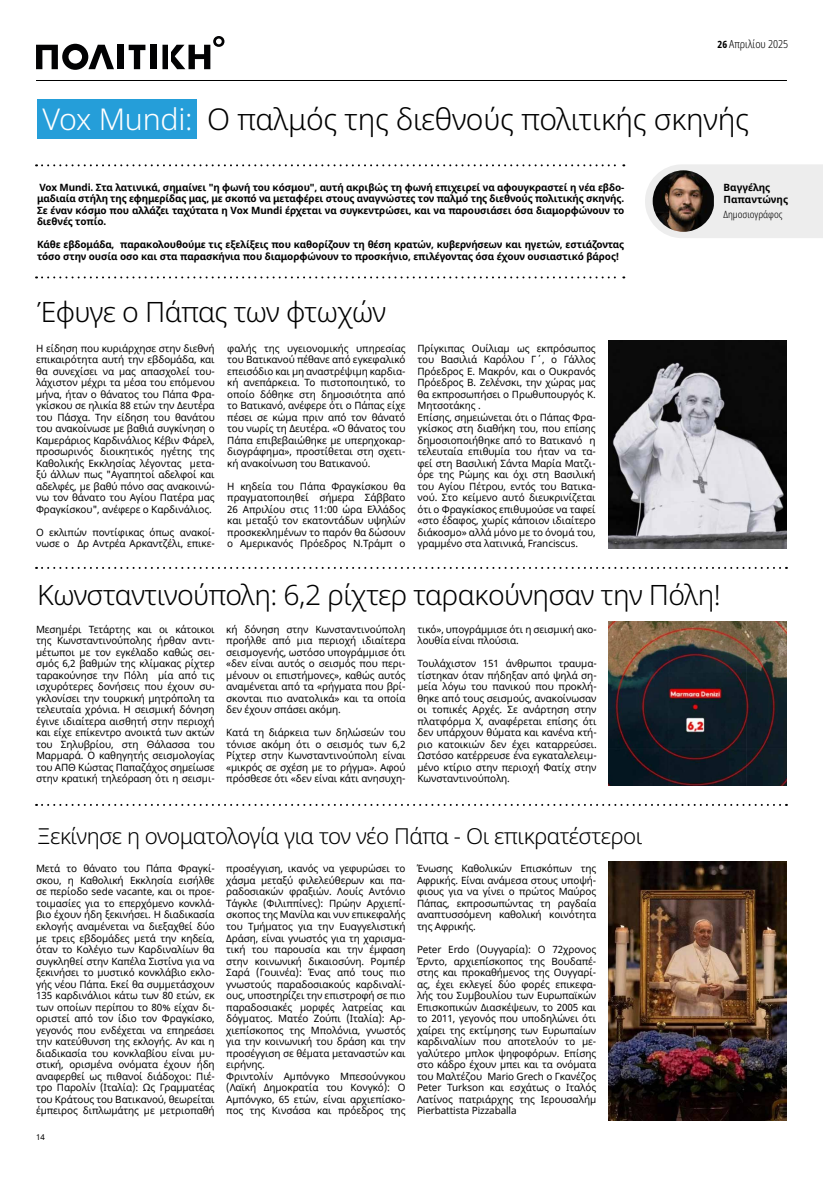
<style>
.page{position:relative;width:823px;height:1191px;background:#fff}
.page>*{position:absolute;margin:0;border:0;box-sizing:border-box;transform-origin:0 0}
.t1{font:300 30px "Noto Sans";letter-spacing:-.01em;color:#000}
.t2{font:300 28px "Noto Sans";letter-spacing:-.025em;color:#000}
.t3{font:300 22px "Noto Sans";letter-spacing:-.03em;color:#000}
.t4{font:300 condensed 11px "Noto Sans";color:#000}
.t5{font:10px/11.5px "Noto Sans";letter-spacing:-.01em;color:#000;text-align:justify}
.t6{font:700 10px/11.5px "Noto Sans";letter-spacing:-.01em;color:#000}
.t7{font:300 condensed 10px "Noto Sans";color:#000}
.t8{font:8px "Noto Sans";color:#000}
.s1{font-family:"Noto Sans Display Condensed";font-weight:700;font-stretch:normal;font-size:10px}
.s2{color:#fff}
</style>
<div class="page">
<div style="left:37px;top:99px;width:159px;height:40px;background:#259ed9"></div>
<div style="left:117px;top:45px;width:6px;height:24px;background:#020203"></div>
<svg style="left:129px;top:45px;width:16px;height:24px"></svg>
<div style="left:150px;top:45px;width:7px;height:24px;background:#020203"></div>
<svg style="left:162px;top:36px;width:62px;height:33px"></svg>
<hr style="left:168px;top:44px;width:2px;height:27px;background:#fff">
<svg style="left:36px;top:44px;width:78px;height:26px"></svg>
<hr style="left:36px;top:80px;width:750px;height:1px;background:#000">
<div style="left:645px;top:164px;width:177px;height:74px;background:#ededed"></div>
<img style="left:652px;top:170px;width:61px;height:62px">
<svg style="left:36px;top:164px;width:588px;height:2px"></svg>
<svg style="left:36px;top:276px;width:588px;height:2px"></svg>
<svg style="left:36px;top:567px;width:750px;height:2px"></svg>
<svg style="left:36px;top:804px;width:750px;height:2px"></svg>
<img style="left:608px;top:341px;width:178px;height:207px">
<img style="left:608px;top:622px;width:178px;height:164px">
<img style="left:608px;top:861px;width:178px;height:259px">
<p class="t4" style="left:717px;top:36px;width:72px"><span class="s1">26</span> Απριλίου 2025</p>
<h1 class="t1" style="left:42px;top:102px;width:707px"><span class="s2">Vox Mundi:</span> Ο παλμός της διεθνούς πολιτικής σκηνής</h1>
<p class="t6" style="left:37px;top:181px;width:588px;text-align:justify">Vox Mundi. Στα λατινικά, σημαίνει "η φωνή του κόσμου", αυτή ακριβώς τη φωνή επιχειρεί να αφουγκραστεί η νέα εβδο&shy;μαδιαία στήλη της εφημερίδας μας, με σκοπό να μεταφέρει στους αναγνώστες τον παλμό της διεθνούς πολιτικής σκηνής.<br>Σε έναν κόσμο που αλλάζει ταχύτατα η Vox Mundi έρχεται να συγκεντρώσει, και να παρουσιάσει όσα διαμορφώνουν το διεθνές τοπίο.</p>
<p class="t6" style="left:37px;top:239px;width:588px">Κάθε εβδομάδα, παρακολουθούμε τις εξελίξεις που καθορίζουν τη θέση κρατών, κυβερνήσεων και ηγετών, εστιάζοντας τόσο στην ουσία οσο και στα παρασκήνια που διαμορφώνουν το προσκήνιο, επιλέγοντας όσα έχουν ουσιαστικό βάρος!</p>
<h2 class="t2" style="left:37px;top:296px;width:350px">Έφυγε ο Πάπας των φτωχών</h2>
<p class="t5" style="left:36px;top:343px;width:180px">Η είδηση που κυριάρχησε στην διεθνή επικαιρότητα αυτή την εβδομάδα, και θα συνεχίσει να μας απασχολεί του&shy;λάχιστον μέχρι τα μέσα του επόμενου μήνα, ήταν ο θάνατος του Πάπα Φρα&shy;γκίσκου σε ηλικία 88 ετών την Δευτέρα του Πάσχα. Την είδηση του θανάτου του ανακοίνωσε με βαθιά συγκίνηση ο Καμεράριος Καρδινάλιος Κέβιν Φάρελ, προσωρινός διοικητικός ηγέτης της Καθολικής Εκκλησίας λέγοντας μετα&shy;ξύ άλλων πως "Αγαπητοί αδελφοί και αδελφές, με βαθύ πόνο σας ανακοινώ&shy;νω τον θάνατο του Αγίου Πατέρα μας Φραγκίσκου", ανέφερε ο Καρδινάλιος.</p>
<p class="t5" style="left:36px;top:527px;width:180px">Ο εκλιπών ποντίφικας όπως ανακοί&shy;νωσε ο Δρ Αντρέα Αρκαντζέλι, επικε-</p>
<p class="t5" style="left:227px;top:343px;width:180px">φαλής της υγειονομικής υπηρεσίας του Βατικανού πέθανε από εγκεφαλικό επεισόδιο και μη αναστρέψιμη καρδια&shy;κή ανεπάρκεια. Το πιστοποιητικό, το οποίο δόθηκε στη δημοσιότητα από το Βατικανό, ανέφερε ότι ο Πάπας είχε πέσει σε κώμα πριν από τον θάνατό του νωρίς τη Δευτέρα. «Ο θάνατος του Πάπα επιβεβαιώθηκε με υπερηχοκαρ&shy;διογράφημα», προστίθεται στη σχετι&shy;κή ανακοίνωση του Βατικανού.</p>
<p class="t5" style="left:227px;top:481px;width:180px">Η κηδεία του Πάπα Φραγκίσκου θα πραγματοποιηθεί σήμερα Σάββατο 26 Απριλίου στις 11:00 ώρα Ελλάδος και μεταξύ τον εκατοντάδων υψηλών προσκεκλημένων το παρόν θα δώσουν ο Αμερικανός Πρόεδρος Ν.Τράμπ ο</p>
<p class="t5" style="left:417px;top:343px;width:180px;text-align:left">Πρίγκιπας Ουίλιαμ ως εκπρόσωπος του Βασιλιά Καρόλου Γ΄, ο Γάλλος Πρόεδρος Ε. Μακρόν, και ο Ουκρανός Πρόεδρος Β. Ζελένσκι, την χώρας μας θα εκπροσωπήσει ο Πρωθυπουργός Κ.<br>Μητσοτάκης .<br>Επίσης, σημειώνεται ότι ο Πάπας Φρα&shy;γκίσκος στη διαθήκη του, που επίσης δημοσιοποιήθηκε από το Βατικανό η τελευταία επιθυμία του ήταν να τα&shy;φεί στη Βασιλική Σάντα Μαρία Ματζι&shy;όρε της Ρώμης και όχι στη Βασιλική του Αγίου Πέτρου, εντός του Βατικα&shy;νού. Στο κείμενο αυτό διευκρινίζεται ότι ο Φραγκίσκος επιθυμούσε να ταφεί «στο έδαφος, χωρίς κάποιον ιδιαίτερο διάκοσμο» αλλά μόνο με το όνομά του, γραμμένο στα λατινικά, Franciscus.</p>
<p class="t6" style="left:723px;top:182px;width:66px;line-height:12px">Βαγγέλης<br>Παπαντώνης</p>
<p class="t7" style="left:723px;top:207px;width:60px">Δημοσιογράφος</p>
<h2 class="t2" style="left:37px;top:578px;width:684px">Κωνσταντινούπολη: 6,2 ρίχτερ ταρακούνησαν την Πόλη!</h2>
<p class="t5" style="left:36px;top:623px;width:180px">Μεσημέρι Τετάρτης και οι κάτοικοι της Κωνσταντινούπολης ήρθαν αντι&shy;μέτωποι με τον εγκέλαδο καθώς σει&shy;σμός 6,2 βαθμών της κλίμακας ρίχτερ ταρακούνησε την Πόλη μία από τις ισχυρότερες δονήσεις που έχουν συ&shy;γκλονίσει την τουρκική μητρόπολη τα τελευταία χρόνια. Η σεισμική δόνηση έγινε ιδιαίτερα αισθητή στην περιοχή και είχε επίκεντρο ανοικτά των ακτών του Σηλυβρίου, στη Θάλασσα του Μαρμαρά. Ο καθηγητής σεισμολογίας του ΑΠΘ Κώστας Παπαζάχος σημείωσε στην κρατική τηλεόραση ότι η σεισμι-</p>
<p class="t5" style="left:226px;top:623px;width:181px">κή δόνηση στην Κωνσταντινούπολη προήλθε από μια περιοχή ιδιαίτερα σεισμογενής, ωστόσο υπογράμμισε ότι «δεν είναι αυτός ο σεισμός που περι&shy;μένουν οι επιστήμονες», καθώς αυτός αναμένεται από τα «ρήγματα που βρί&shy;σκονται πιο ανατολικά» και τα οποία δεν έχουν σπάσει ακόμη.</p>
<p class="t5" style="left:226px;top:727px;width:181px">Κατά τη διάρκεια των δηλώσεών του τόνισε ακόμη ότι ο σεισμός των 6,2<br>Ρίχτερ στην Κωνσταντινούπολη είναι «μικρός σε σχέση με το ρήγμα». Αφού πρόσθεσε ότι «δεν είναι κάτι ανησυχη-</p>
<p class="t5" style="left:417px;top:623px;width:181px">τικό», υπογράμμισε ότι η σεισμική ακο&shy;λουθία είναι πλούσια.</p>
<p class="t5" style="left:417px;top:658px;width:181px">Τουλάχιστον 151 άνθρωποι τραυμα&shy;τίστηκαν όταν πήδηξαν από ψηλά ση&shy;μεία λόγω του πανικού που προκλή&shy;θηκε από τους σεισμούς, ανακοίνωσαν οι τοπικές Αρχές. Σε ανάρτηση στην πλατφόρμα X, αναφέρεται επίσης ότι δεν υπάρχουν θύματα και κανένα κτή&shy;ριο κατοικιών δεν έχει καταρρεύσει.<br>Ωστόσο κατέρρευσε ένα εγκαταλελειμ&shy;μένο κτίριο στην περιοχή Φατίχ στην Κωνσταντινούπολη.</p>
<h3 class="t3" style="left:37px;top:823px;width:606px">Ξεκίνησε η ονοματολογία για τον νέο Πάπα - Οι επικρατέστεροι</h3>
<p class="t5" style="left:36px;top:863px;width:180px">Μετά το θάνατο του Πάπα Φραγκί&shy;σκου, η Καθολική Εκκλησία εισήλθε σε περίοδο sede vacante, και οι προε&shy;τοιμασίες για το επερχόμενο κονκλά&shy;βιο έχουν ήδη ξεκινήσει. Η διαδικασία εκλογής αναμένεται να διεξαχθεί δύο με τρεις εβδομάδες μετά την κηδεία, όταν το Κολέγιο των Καρδιναλίων θα συγκληθεί στην Καπέλα Σιστίνα για να ξεκινήσει το μυστικό κονκλάβιο εκλο&shy;γής νέου Πάπα. Εκεί θα συμμετάσχουν 135 καρδινάλιοι κάτω των 80 ετών, εκ των οποίων περίπου το 80% είχαν δι&shy;οριστεί από τον ίδιο τον Φραγκίσκο, γεγονός που ενδέχεται να επηρεάσει την κατεύθυνση της εκλογής. Αν και η διαδικασία του κονκλαβίου είναι μυ&shy;στική, ορισμένα ονόματα έχουν ήδη αναφερθεί ως πιθανοί διάδοχοι: Πιέ&shy;τρο Παρολίν (Ιταλία): Ως Γραμματέας του Κράτους του Βατικανού, θεωρείται έμπειρος διπλωμάτης με μετριοπαθή</p>
<p class="t8" style="left:36px;top:1131px;width:10px">14</p>
<p class="t5" style="left:226px;top:863px;width:181px;text-align:left">προσέγγιση, ικανός να γεφυρώσει το χάσμα μεταξύ φιλελεύθερων και πα&shy;ραδοσιακών φραξιών. Λουίς Αντόνιο Τάγκλε (Φιλιππίνες): Πρώην Αρχιεπί&shy;σκοπος της Μανίλα και νυν επικεφαλής του Τμήματος για την Ευαγγελιστική Δράση, είναι γνωστός για τη χαρισμα&shy;τική του παρουσία και την έμφαση στην κοινωνική δικαιοσύνη. Ρομπέρ Σαρά (Γουινέα): Ένας από τους πιο γνωστούς παραδοσιακούς καρδιναλί&shy;ους, υποστηρίζει την επιστροφή σε πιο παραδοσιακές μορφές λατρείας και δόγματος. Ματέο Ζούπι (Ιταλία): Αρ&shy;χιεπίσκοπος της Μπολόνια, γνωστός για την κοινωνική του δράση και την προσέγγιση σε θέματα μεταναστών και ειρήνης.<br>Φριντολίν Αμπόνγκο Μπεσούνγκου (Λαϊκή Δημοκρατία του Κονγκό): Ο Αμπόνγκο, 65 ετών, είναι αρχιεπίσκο&shy;πος της Κινσάσα και πρόεδρος της</p>
<p class="t5" style="left:417px;top:863px;width:181px">Ένωσης Καθολικών Επισκόπων της Αφρικής. Είναι ανάμεσα στους υποψή&shy;φιους για να γίνει ο πρώτος Μαύρος Πάπας, εκπροσωπώντας τη ραγδαία αναπτυσσόμενη καθολική κοινότητα της Αφρικής.</p>
<p class="t5" style="left:417px;top:944px;width:181px">Peter Erdo (Ουγγαρία): Ο 72χρονος Έρντο, αρχιεπίσκοπος της Βουδαπέ&shy;στης και προκαθήμενος της Ουγγαρί&shy;ας, έχει εκλεγεί δύο φορές επικεφα&shy;λής του Συμβουλίου των Ευρωπαϊκών Επισκοπικών Διασκέψεων, το 2005 και το 2011, γεγονός που υποδηλώνει ότι χαίρει της εκτίμησης των Ευρωπαίων καρδιναλίων που αποτελούν το με&shy;γαλύτερο μπλοκ ψηφοφόρων. Επίσης στο κάδρο έχουν μπει και τα ονόματα του Μαλτέζου Mario Grech ο Γκανέζος Peter Turkson και εσχάτως ο Ιταλός Λατίνος πατριάρχης της Ιερουσαλήμ Pierbattista Pizzaballa</p>
</div>
